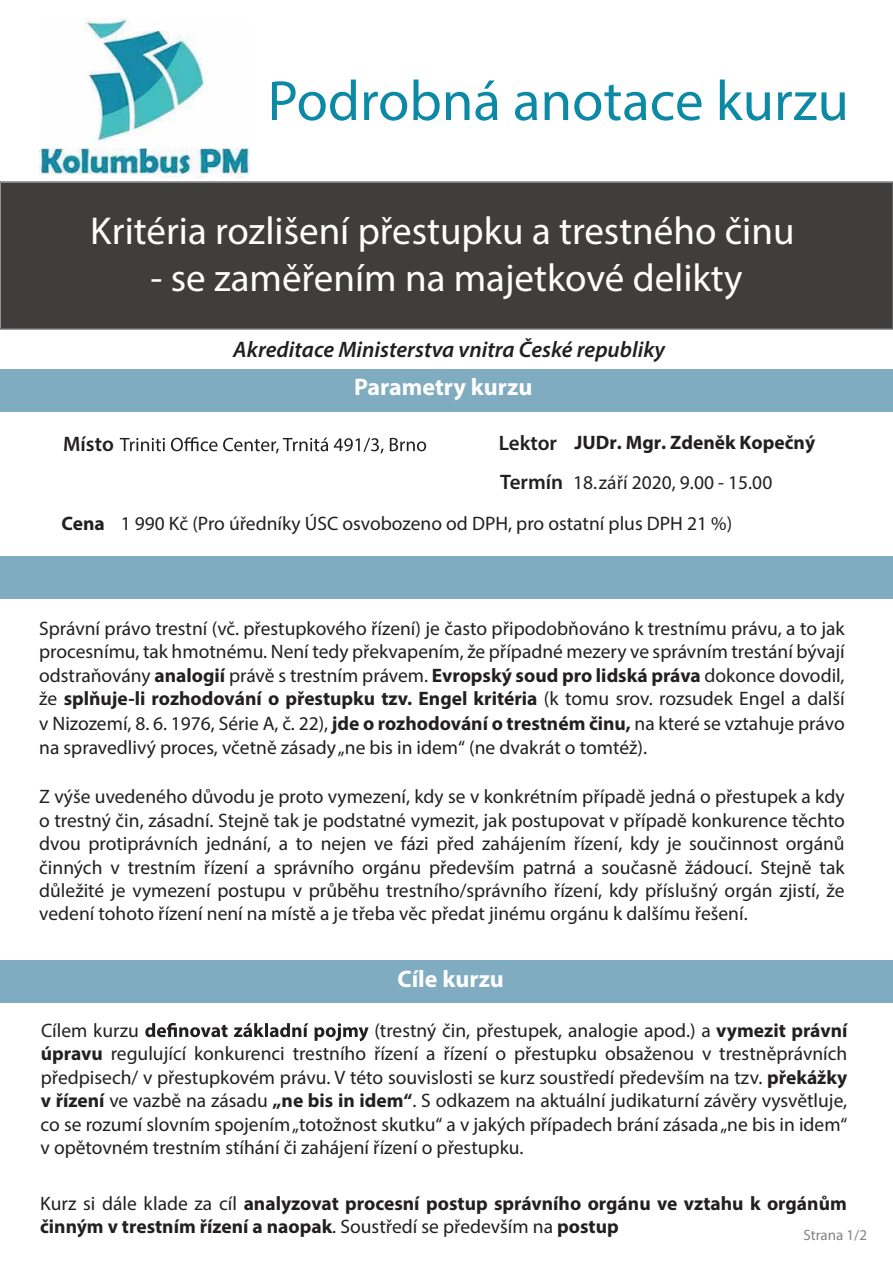
<style>
.page{position:relative;width:893px;height:1263px;background:#fff}
.page>*{position:absolute;margin:0;border:0;box-sizing:border-box;transform-origin:0 0}
.t1{font:57px "Myriad Pro";color:#0c89a5}
.t2{font:39px "Myriad Pro";color:#fff}
.t3{font:700 24px "Myriad Pro";color:#fff}
.t4{font:italic 600 22.5px "Myriad Pro";color:#221f20}
.t5{font:600 21px "Myriad Pro";color:#221f20}
.t6{font:19.5px/23.4px "Myriad Pro";color:#221f20;text-align:justify}
.t7{font:700 19.5px/23.4px "Myriad Pro";color:#221f20}
.t8{font:15px "Myriad Pro";color:#808284}
.s1{font-weight:600;font-size:21px}
.s2{font-weight:700}
.s3{font-weight:400}
</style>
<div class="page">
<div style="left:0;top:181px;width:893px;height:149px;background:#403e3d"></div>
<div style="left:0;top:369px;width:893px;height:42px;background:#80acc1"></div>
<div style="left:0;top:556px;width:893px;height:42px;background:#80acc1"></div>
<div style="left:0;top:960px;width:893px;height:42px;background:#80acc1"></div>
<svg style="left:145px;top:1023px;width:224px;height:18px"></svg>
<img style="left:39px;top:18px;width:211px;height:157px">
<svg style="left:120px;top:437px;width:306px;height:16px"></svg>
<h1 class="t1" style="left:268px;top:66px;width:583px">Podrobná anotace kurzu</h1>
<h2 class="t2" style="left:90px;top:207px;width:706px">Kritéria rozlišení přestupku a trestného činu</h2>
<h2 class="t2" style="left:151px;top:254px;width:593px">- se zaměřením na majetkové delikty</h2>
<p class="t4" style="left:233px;top:335px;width:433px">Akreditace Ministerstva vnitra České republiky</p>
<p class="t3" style="left:354px;top:371px;width:180px">Parametry kurzu</p>
<p class="t5" style="left:63px;top:430px;width:52px">Místo</p>
<p class="t7" style="left:499px;top:430px;width:318px"><span class="s1">Lektor</span> JUDr. Mgr. Zdeněk Kopečný</p>
<p class="t6" style="left:500px;top:470px;width:274px"><span class="s1">Termín</span> 18. září 2020, 9.00 - 15.00</p>
<p class="t6" style="left:62px;top:511px;width:672px"><span class="s2">Cena</span> 1 990 Kč (Pro úředníky ÚSC osvobozeno od DPH, pro ostatní plus DPH 21 %)</p>
<p class="t6" style="left:39px;top:616px;width:807px">Správní právo trestní (vč. přestupkového řízení) je často připodobňováno k trestnímu právu, a to jak procesnímu, tak hmotnému. Není tedy překvapením, že případné mezery ve správním trestání bývají odstraňovány <span class="s2">analogií</span> právě s trestním právem. <span class="s2">Evropský soud pro lidská práva</span> dokonce dovodil, že <span class="s2">splňuje-li rozhodování o přestupku tzv. Engel kritéria</span> (k tomu srov. rozsudek Engel a další v Nizozemí, 8. 6. 1976, Série A, č. 22), <span class="s2">jde o rozhodování o trestném činu,</span> na které se vztahuje právo na spravedlivý proces, včetně zásady„ne bis in idem“ (ne dvakrát o tomtéž).</p>
<p class="t6" style="left:39px;top:785px;width:807px">Z výše uvedeného důvodu je proto vymezení, kdy se v konkrétním případě jedná o přestupek a kdy o trestný čin, zásadní. Stejně tak je podstatné vymezit, jak postupovat v případě konkurence těchto dvou protiprávních jednání, a to nejen ve fázi před zahájením řízení, kdy je součinnost orgánů činných v trestním řízení a správního orgánu především patrná a současně žádoucí. Stejně tak důležité je vymezení postupu v průběhu trestního/správního řízení, kdy příslušný orgán zjistí, že vedení tohoto řízení není na místě a je třeba věc předat jinému orgánu k dalšímu řešení.</p>
<p class="t3" style="left:398px;top:963px;width:108px">Cíle kurzu</p>
<p class="t6" style="left:41px;top:1018px;width:808px;text-indent:334px">(trestný čin, přestupek, analogie apod.) a <span class="s2">vymezit právní úpravu</span> regulující konkurenci trestního řízení a řízení o přestupku obsaženou v trestněprávních předpisech/ v přestupkovém právu. V této souvislosti se kurz soustředí především na tzv. <span class="s2">překážky v řízení</span> ve vazbě na zásadu <span class="s2">„ne bis in idem“</span>. S odkazem na aktuální judikaturní závěry vysvětluje, co se rozumí slovním spojením„totožnost skutku“ a v jakých případech brání zásada„ne bis in idem“ v opětovném trestním stíhání či zahájení řízení o přestupku.</p>
<p class="t7" style="left:40px;top:1191px;width:808px"><span class="s3">Kurz si dále klade za cíl</span> analyzovat procesní postup správního orgánu ve vztahu k orgánům činným v trestním řízení a naopak<span class="s3">. Soustředí se především na</span> postup</p>
<p class="t6" style="left:41px;top:1018px;width:99px">Cílem kurzu</p>
<p class="t8" style="left:803px;top:1225px;width:65px">Strana 1/2</p>
</div>
